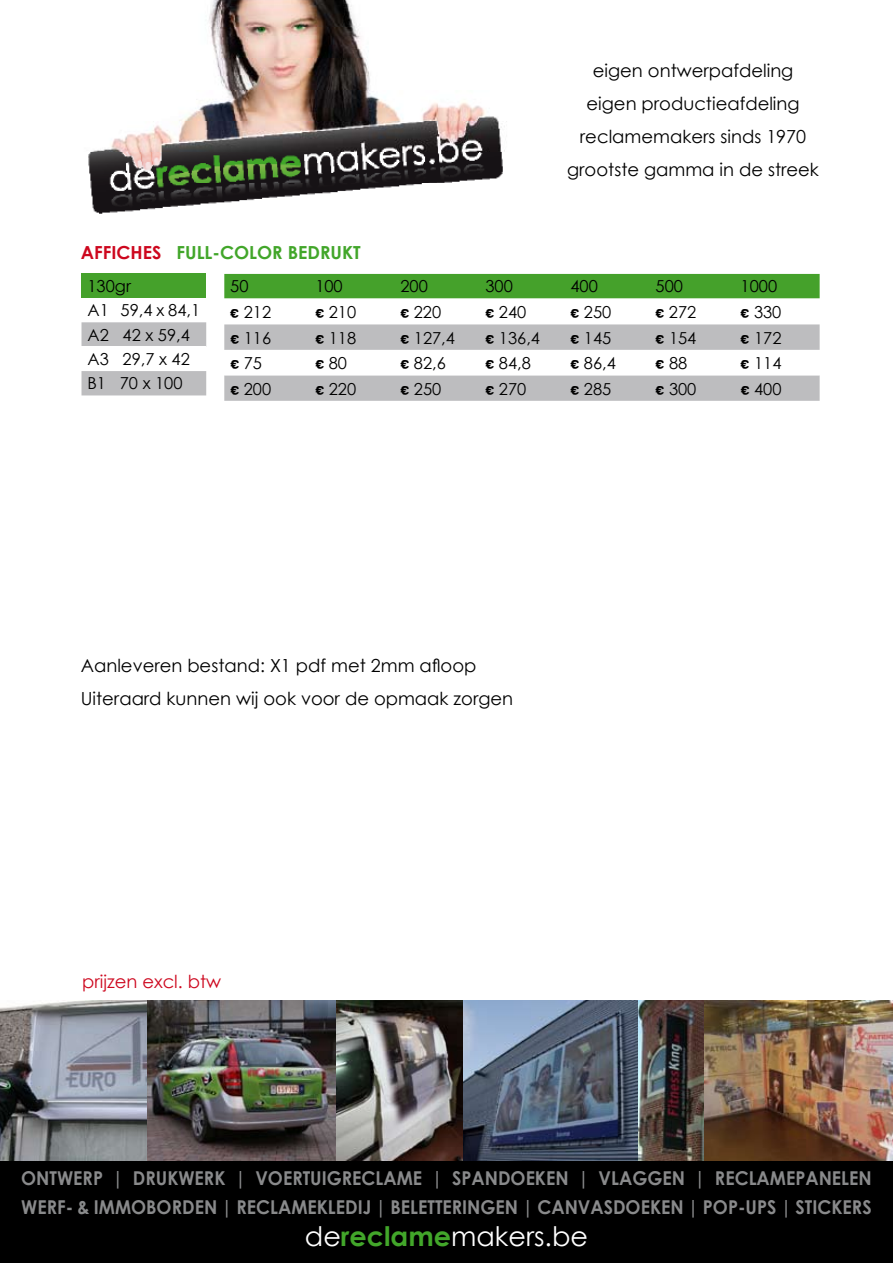
<style>
.page{position:relative;width:893px;height:1263px;background:#fff}
.page>*{position:absolute;margin:0;border:0;box-sizing:border-box;transform-origin:0 0}
.t1{font:27px "Century Gothic";color:#fff}
.t2{font:700 19.05px/28.7px "Century Gothic";color:#c5c6c8;scale:.94 1}
.t3{font:18px/33px "Century Gothic";color:#000;text-align:center}
.t4{font:700 18px "Century Gothic";color:#42a62a}
.t5{font:18px "Century Gothic";color:#cd071e}
.t6{font:16.5px/24.3px "Century Gothic";color:#000}
.s1{color:#cd071e}
.s2{font-family:"P22 Euros"}
.s3{font-weight:700;color:#42a62a}
</style>
<div class="page">
<div style="left:0;top:1133px;width:893px;height:130px;background:#000"></div>
<div style="left:224px;top:274px;width:596px;height:24px;background:#45a12b"></div>
<svg style="left:224px;top:324px;width:596px;height:77px;background:#bebec0"></svg>
<svg style="left:224px;top:350px;width:596px;height:25px"></svg>
<div style="left:81px;top:274px;width:125px;height:24px;background:#45a12b"></div>
<div style="left:81px;top:322px;width:125px;height:73px;background:#bdbdbf"></div>
<div style="left:81px;top:347px;width:125px;height:24px;background:#fff"></div>
<img style="left:0;top:1001px;width:148px;height:160px">
<img style="left:148px;top:1001px;width:189px;height:160px">
<img style="left:337px;top:1001px;width:126px;height:160px">
<img style="left:463px;top:1001px;width:176px;height:160px">
<img style="left:639px;top:1001px;width:65px;height:160px">
<img style="left:704px;top:1001px;width:189px;height:160px">
<img style="left:88px;top:0;width:419px;height:214px">
<p class="t4" style="left:81px;top:241px;width:282px"><span class="s1">AFFICHES</span> FULL-COLOR BEDRUKT</p>
<p class="t3" style="left:567px;top:54px;width:253px">eigen ontwerpafdeling eigen productieafdeling reclamemakers sinds 1970 grootste gamma in de streek</p>
<p class="t6" style="left:87px;top:274px;width:114px">130gr<br>A1 59,4 x 84,1<br>A2 42 x 59,4<br>A3 29,7 x 42<br>B1 70 x 100</p>
<p class="t6" style="left:230px;top:274px;width:20px">50</p>
<p class="t6" style="left:315px;top:274px;width:29px">100</p>
<p class="t6" style="left:400px;top:274px;width:29px">200</p>
<p class="t6" style="left:485px;top:274px;width:29px">300</p>
<p class="t6" style="left:570px;top:274px;width:29px">400</p>
<p class="t6" style="left:655px;top:274px;width:29px">500</p>
<p class="t6" style="left:741px;top:274px;width:38px">1000</p>
<p class="t6" style="left:230px;top:299px;width:42px"><span class="s2">r</span> 212</p>
<p class="t6" style="left:315px;top:299px;width:42px"><span class="s2">r</span> 210</p>
<p class="t6" style="left:400px;top:299px;width:42px"><span class="s2">r</span> 220</p>
<p class="t6" style="left:485px;top:299px;width:42px"><span class="s2">r</span> 240</p>
<p class="t6" style="left:570px;top:299px;width:42px"><span class="s2">r</span> 250</p>
<p class="t6" style="left:656px;top:299px;width:42px"><span class="s2">r</span> 272</p>
<p class="t6" style="left:741px;top:299px;width:42px"><span class="s2">r</span> 330</p>
<p class="t6" style="left:230px;top:326px;width:42px"><span class="s2">r</span> 116</p>
<p class="t6" style="left:315px;top:326px;width:42px"><span class="s2">r</span> 118</p>
<p class="t6" style="left:400px;top:326px;width:56px"><span class="s2">r</span> 127,4</p>
<p class="t6" style="left:485px;top:326px;width:56px"><span class="s2">r</span> 136,4</p>
<p class="t6" style="left:570px;top:326px;width:42px"><span class="s2">r</span> 145</p>
<p class="t6" style="left:656px;top:326px;width:42px"><span class="s2">r</span> 154</p>
<p class="t6" style="left:741px;top:326px;width:42px"><span class="s2">r</span> 172</p>
<p class="t6" style="left:230px;top:351px;width:33px"><span class="s2">r</span> 75</p>
<p class="t6" style="left:315px;top:351px;width:33px"><span class="s2">r</span> 80</p>
<p class="t6" style="left:400px;top:351px;width:47px"><span class="s2">r</span> 82,6</p>
<p class="t6" style="left:485px;top:351px;width:47px"><span class="s2">r</span> 84,8</p>
<p class="t6" style="left:571px;top:351px;width:47px"><span class="s2">r</span> 86,4</p>
<p class="t6" style="left:656px;top:351px;width:33px"><span class="s2">r</span> 88</p>
<p class="t6" style="left:741px;top:351px;width:42px"><span class="s2">r</span> 114</p>
<p class="t6" style="left:230px;top:376px;width:42px"><span class="s2">r</span> 200</p>
<p class="t6" style="left:315px;top:376px;width:42px"><span class="s2">r</span> 220</p>
<p class="t6" style="left:400px;top:376px;width:42px"><span class="s2">r</span> 250</p>
<p class="t6" style="left:485px;top:376px;width:42px"><span class="s2">r</span> 270</p>
<p class="t6" style="left:571px;top:376px;width:42px"><span class="s2">r</span> 285</p>
<p class="t6" style="left:656px;top:376px;width:42px"><span class="s2">r</span> 300</p>
<p class="t6" style="left:741px;top:376px;width:42px"><span class="s2">r</span> 400</p>
<p class="t3" style="left:81px;top:648px;width:434px;text-align:left">Aanleveren bestand: X1 pdf met 2mm afloop<br>Uiteraard kunnen wij ook voor de opmaak zorgen</p>
<p class="t5" style="left:82px;top:971px;width:141px">prijzen excl. btw</p>
<p class="t2" style="left:21px;top:1163px;width:906px">ONTWERP | DRUKWERK | VOERTUIGRECLAME | SPANDOEKEN | VLAGGEN | RECLAMEPANELEN<br>WERF- &amp; IMMOBORDEN | RECLAMEKLEDIJ | BELETTERINGEN | CANVASDOEKEN | POP-UPS | STICKERS</p>
<h1 class="t1" style="left:305px;top:1219px;width:285px">de<span class="s3">RECLAME</span>makers.be</h1>
</div>
